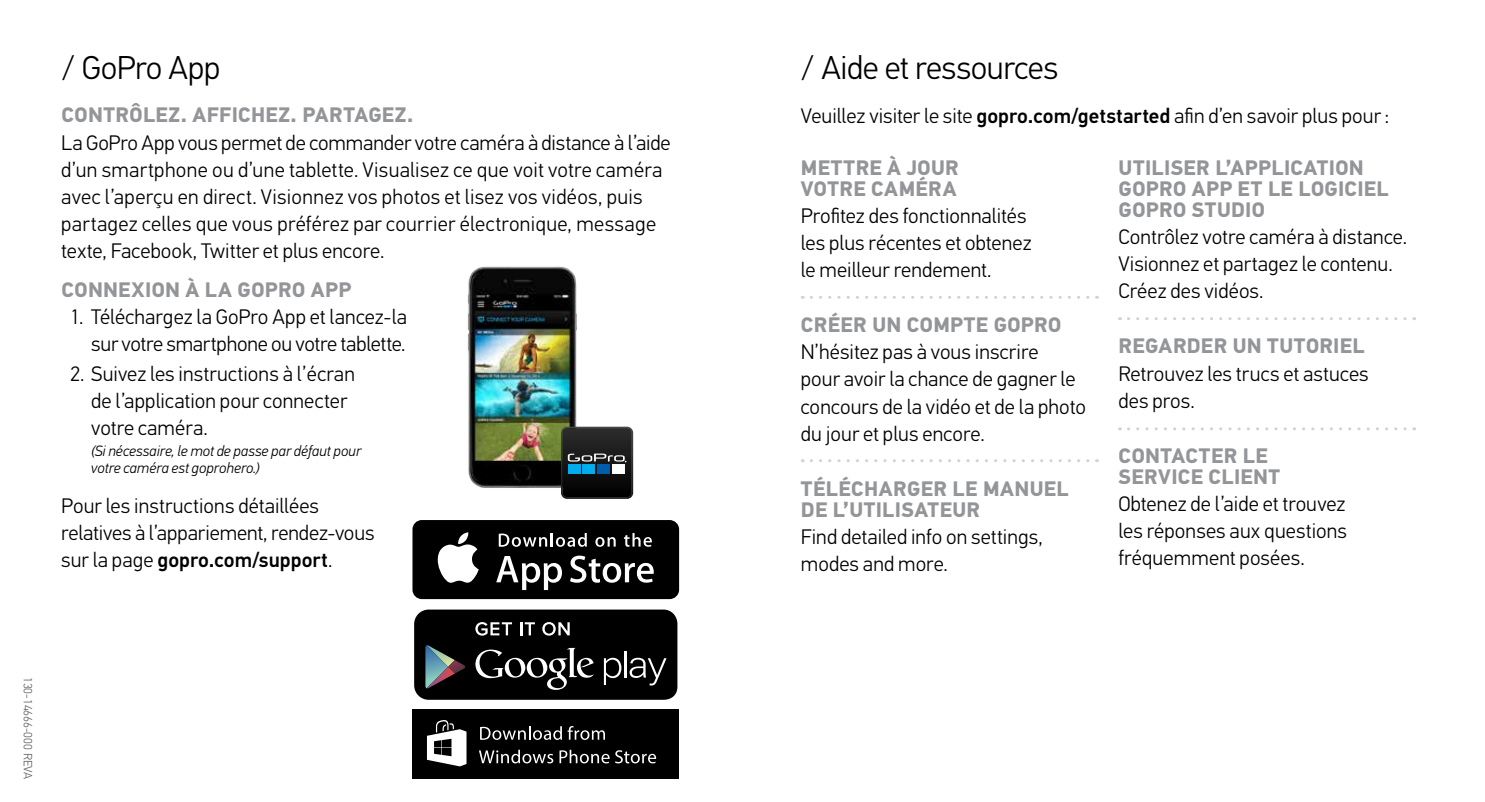
<style>
.page{position:relative;width:1485px;height:802px;background:#fff}
.page>*{position:absolute;margin:0;border:0;box-sizing:border-box;transform-origin:0 0}
.t1{font:300 33px "PF Din Text Pro";letter-spacing:-.015em;color:#000}
.t2{font:300 21px/27px "PF Din Text Pro";letter-spacing:.005em;color:#000}
.t3{font:700 21px/21px "PF Din Text Pro";letter-spacing:.02em;color:#939598}
.t4{font:italic 300 15px/16.5px "PF Din Text Pro";color:#000}
.t5{font:300 12px "PF Din Text Pro";color:#636466}
.s1{font-weight:500}
</style>
<div class="page">
<svg style="left:811px;top:296px;width:287px;height:3px"></svg>
<svg style="left:1128px;top:317px;width:287px;height:3px"></svg>
<svg style="left:811px;top:459px;width:287px;height:3px"></svg>
<svg style="left:1128px;top:427px;width:287px;height:3px"></svg>
<img style="left:467px;top:266px;width:119px;height:233px">
<svg style="left:561px;top:426px;width:72px;height:72px;background:#273237"></svg>
<div style="left:413px;top:709px;width:266px;height:69px;background:#000"></div>
<svg style="left:427px;top:720px;width:40px;height:46px"></svg>
<svg style="left:480px;top:726px;width:11px;height:13px"></svg>
<svg style="left:492px;top:730px;width:9px;height:9px"></svg>
<svg style="left:494px;top:731px;width:6px;height:7px"></svg>
<svg style="left:503px;top:726px;width:59px;height:13px"></svg>
<svg style="left:568px;top:726px;width:11px;height:13px"></svg>
<svg style="left:580px;top:730px;width:9px;height:9px"></svg>
<svg style="left:582px;top:731px;width:6px;height:7px"></svg>
<svg style="left:592px;top:730px;width:13px;height:9px"></svg>
<svg style="left:479px;top:749px;width:41px;height:14px"></svg>
<svg style="left:522px;top:753px;width:9px;height:10px"></svg>
<svg style="left:524px;top:754px;width:6px;height:8px"></svg>
<svg style="left:533px;top:753px;width:20px;height:10px"></svg>
<svg style="left:560px;top:749px;width:17px;height:14px"></svg>
<svg style="left:580px;top:753px;width:9px;height:10px"></svg>
<svg style="left:582px;top:754px;width:5px;height:8px"></svg>
<svg style="left:591px;top:750px;width:38px;height:13px"></svg>
<svg style="left:631px;top:753px;width:9px;height:10px"></svg>
<svg style="left:633px;top:754px;width:5px;height:8px"></svg>
<svg style="left:642px;top:753px;width:14px;height:10px"></svg>
<div style="left:414px;top:609px;width:263px;height:90px;background:#000;border-radius:14px"></div>
<svg style="left:475px;top:647px;width:119px;height:42px"></svg>
<svg style="left:604px;top:657px;width:17px;height:28px"></svg>
<hr style="left:624px;top:650px;width:2px;height:27px;background:#fff">
<svg style="left:630px;top:657px;width:37px;height:28px"></svg>
<svg style="left:425px;top:645px;width:40px;height:43px"></svg>
<svg style="left:475px;top:622px;width:37px;height:13px"></svg>
<svg style="left:520px;top:622px;width:15px;height:13px"></svg>
<svg style="left:542px;top:622px;width:28px;height:13px"></svg>
<div style="left:412px;top:520px;width:267px;height:79px;background:#000;border-radius:9px"></div>
<svg style="left:437px;top:532px;width:42px;height:50px"></svg>
<svg style="left:496px;top:556px;width:66px;height:34px"></svg>
<svg style="left:570px;top:555px;width:84px;height:27px"></svg>
<svg style="left:499px;top:533px;width:88px;height:13px"></svg>
<svg style="left:595px;top:537px;width:21px;height:9px"></svg>
<svg style="left:624px;top:533px;width:28px;height:13px"></svg>
<h1 class="t1" style="left:61px;top:49px;width:161px">/ GoPro App</h1>
<p class="t3" style="left:62px;top:105px;width:353px">CONTRÔLEZ. AFFICHEZ. PARTAGEZ.</p>
<p class="t2" style="left:61px;top:129px;width:611px">La GoPro App vous permet de commander votre caméra à distance à l’aide d’un smartphone ou d’une tablette. Visualisez ce que voit votre caméra avec l’aperçu en direct. Visionnez vos photos et lisez vos vidéos, puis partagez celles que vous préférez par courrier électronique, message texte, Facebook, Twitter et plus encore.</p>
<p class="t3" style="left:61px;top:279px;width:291px">CONNEXION À LA GOPRO APP</p>
<p class="t2" style="left:70px;top:303px;width:338px;text-align:right">1. Téléchargez la GoPro App et lancez-la sur votre smartphone ou votre tablette.</p>
<p class="t2" style="left:91px;top:360px;width:265px;text-indent:-21px">2. Suivez les instructions à l’écran de l’application pour connecter votre caméra.</p>
<p class="t4" style="left:91px;top:443px;width:272px">(Si nécessaire, le mot de passe par défaut pour votre caméra est goprohero.)</p>
<p class="t2" style="left:61px;top:492px;width:315px">Pour les instructions détaillées relatives à l’appariement, rendez-vous sur la page <span class="s1">gopro.com/support</span>.</p>
<p class="t5" style="left:35px;top:676px;width:104px;rotate:90deg">130-14666-000 REVA</p>
<h1 class="t1" style="left:801px;top:49px;width:259px">/ Aide et ressources</h1>
<p class="t2" style="left:801px;top:102px;width:590px">Veuillez visiter le site <span class="s1">gopro.com/getstarted</span> afin d’en savoir plus pour :</p>
<p class="t3" style="left:1119px;top:157px;width:272px">UTILISER L’APPLICATION<br>GOPRO APP ET LE LOGICIEL<br>GOPRO STUDIO</p>
<p class="t2" style="left:1118px;top:223px;width:290px">Contrôlez votre caméra à distance.<br>Visionnez et partagez le contenu.<br>Créez des vidéos.</p>
<p class="t3" style="left:801px;top:157px;width:159px">METTRE À JOUR<br>VOTRE CAMÉRA</p>
<p class="t2" style="left:801px;top:202px;width:232px">Profitez des fonctionnalités les plus récentes et obtenez le meilleur rendement.</p>
<p class="t3" style="left:801px;top:315px;width:262px">CRÉER UN COMPTE GOPRO</p>
<p class="t2" style="left:801px;top:339px;width:287px">N’hésitez pas à vous inscrire<br>pour avoir la chance de gagner le concours de la vidéo et de la photo du jour et plus encore.</p>
<p class="t3" style="left:801px;top:478px;width:269px">TÉLÉCHARGER LE MANUEL<br>DE L’UTILISATEUR</p>
<p class="t2" style="left:801px;top:523px;width:244px">Find detailed info on settings, modes and more.</p>
<p class="t3" style="left:1119px;top:336px;width:248px">REGARDER UN TUTORIEL</p>
<p class="t2" style="left:1118px;top:360px;width:252px">Retrouvez les trucs et astuces des pros.</p>
<p class="t3" style="left:1119px;top:445px;width:163px">CONTACTER LE<br>SERVICE CLIENT</p>
<p class="t2" style="left:1118px;top:490px;width:230px;text-align:justify">Obtenez de l’aide et trouvez les réponses aux questions fréquemment posées.</p>
</div>
